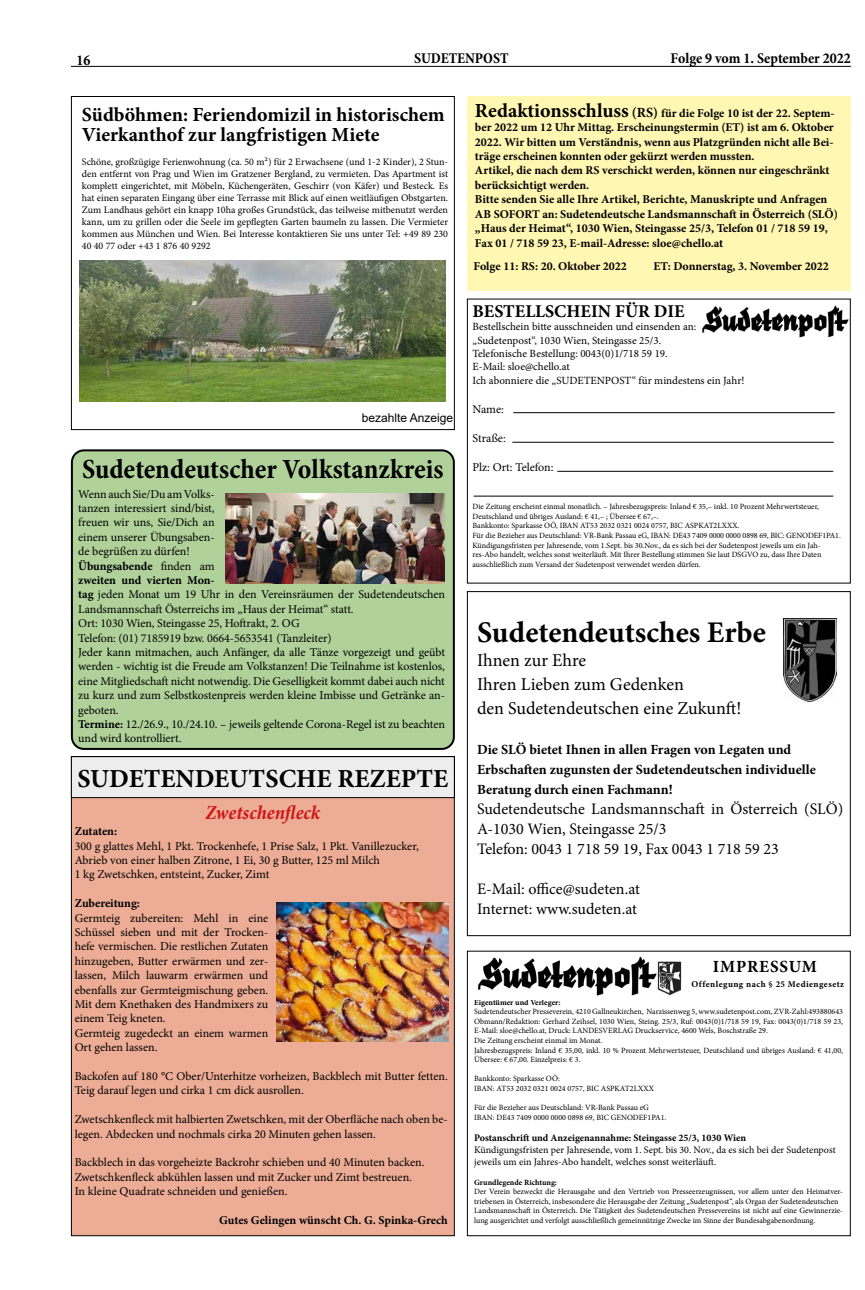
<style>
.page{position:relative;width:865px;height:1290px;background:#fff}
.page>*{position:absolute;margin:0;border:0;box-sizing:border-box;transform-origin:0 0}
.t1{font:700 30px "Minion Pro";color:#000}
.t2{font:700 condensed 28px "Minion Pro";color:#000}
.t3{font:700 26px "Minion Pro";color:#000}
.t4{font:700 20px/20px "Minion Pro";color:#000}
.t5{font:italic 700 condensed 20px "Minion Pro";color:#cd1719}
.t6{font:18px/24px "Minion Pro";color:#000}
.t7{font:700 18px "Minion Pro";color:#000}
.t8{font:700 17px "Minion Pro";letter-spacing:.05em;color:#000}
.t9{font:16px/20px "Minion Pro";color:#000}
.t10{font:700 condensed 15px "Minion Pro";color:#000}
.t11{font:700 14px/20px "Minion Pro";color:#000}
.t12{font:12px/14.4px "Minion Pro";letter-spacing:-.005em;color:#000}
.t13{font:700 12px/14.4px "Minion Pro";color:#000}
.t14{font:12px "Arial";color:#000}
.t15{font:11px/13.2px "Minion Pro";color:#000}
.t16{font:10px/12px "Minion Pro";color:#000}
.t17{font:700 10px "Minion Pro";color:#000}
.t18{font:700 9px "Minion Pro";letter-spacing:.05em;color:#000}
.t19{font:8px/9.6px "Minion Pro";color:#000}
.t20{font:700 8px "Minion Pro";color:#000}
.s1{font-size:20px}
.s2{font-size:14px}
.s3{font-weight:700}
</style>
<div class="page">
<hr style="left:71px;top:66px;width:779px;height:1px;background:#000">
<div style="left:467px;top:96px;width:383px;height:195px;background:#fff7b2"></div>
<div style="left:71px;top:756px;width:383px;height:479px;background:#ecac95"></div>
<div style="left:71px;top:756px;width:383px;height:41px;background:#ededed"></div>
<div style="left:71px;top:756px;width:384px;height:42px;border:1px solid #000"></div>
<div style="left:467px;top:950px;width:383px;height:286px;border:1px solid #000"></div>
<img style="left:477px;top:956px;width:204px;height:40px">
<div style="left:467px;top:591px;width:383px;height:345px;border:1px solid #000"></div>
<img style="left:783px;top:618px;width:54px;height:83px">
<div style="left:71px;top:96px;width:384px;height:334px;border:1px solid #000"></div>
<hr style="left:513px;top:412px;width:321px;height:1px;background:#000">
<hr style="left:512px;top:442px;width:321px;height:1px;background:#000">
<hr style="left:557px;top:471px;width:276px;height:1px;background:#000">
<hr style="left:473px;top:496px;width:360px;height:1px;background:#000">
<img style="left:702px;top:305px;width:146px;height:33px">
<div style="left:72px;top:450px;width:382px;height:299px;background:#b0d199;border-radius:12px"></div>
<div style="left:71px;top:449px;width:384px;height:301px;border:2px solid #000;border-radius:12px"></div>
<img style="left:226px;top:494px;width:219px;height:89px">
<img style="left:277px;top:902px;width:171px;height:139px">
<img style="left:80px;top:261px;width:366px;height:140px">
<p class="t10" style="left:77px;top:50px;width:15px">16</p>
<p class="t10" style="left:414px;top:48px;width:96px">SUDETENPOST</p>
<p class="t10" style="left:670px;top:47px;width:182px">Folge 9 vom 1. September 2022</p>
<p class="t13" style="left:475px;top:106px;width:364px"><span class="s1">Redaktionsschluss</span> <span class="s2">(RS)</span> für die Folge 10 ist der 22. Septem&shy;ber 2022 um 12 Uhr Mittag. Erscheinungstermin (ET) ist am 6. Oktober 2022. Wir bitten um Verständnis, wenn aus Platzgründen nicht alle Bei&shy;träge erscheinen konnten oder gekürzt werden mussten.<br>Artikel, die nach dem RS verschickt werden, können nur eingeschränkt berücksichtigt werden.<br>Bitte senden Sie alle Ihre Artikel, Berichte, Manuskripte und Anfragen AB SOFORT an: Sudetendeutsche Landsmannschaft in Österreich (SLÖ) „Haus der Heimat“, 1030 Wien, Steingasse 25/3, Telefon 01 / 718 59 19, Fax 01 / 718 59 23, E-mail-Adresse: sloe@chello.at</p>
<p class="t13" style="left:473px;top:258px;width:155px">Folge 11: RS: 20. Oktober 2022</p>
<p class="t13" style="left:653px;top:258px;width:177px">ET: Donnerstag, 3. November 2022</p>
<h3 class="t4" style="left:82px;top:104px;width:364px">Südböhmen: Feriendomizil in historischem<br>Vierkanthof zur langfristigen Miete</h3>
<p class="t16" style="left:82px;top:156px;width:368px;text-align:justify">Schöne, großzügige Ferienwohnung (ca. 50 m²) für 2 Erwachsene (und 1-2 Kinder), 2 Stun&shy;den entfernt von Prag und Wien im Gratzener Bergland, zu vermieten. Das Apartment ist komplett eingerichtet, mit Möbeln, Küchengeräten, Geschirr (von Käfer) und Besteck. Es hat einen separaten Eingang über eine Terrasse mit Blick auf einen weitläufigen Obstgarten.<br>Zum Landhaus gehört ein knapp 10ha großes Grundstück, das teilweise mitbenutzt werden kann, um zu grillen oder die Seele im gepflegten Garten baumeln zu lassen. Die Vermieter kommen aus München und Wien. Bei Interesse kontaktieren Sie uns unter Tel: +49 89 230<br>40 40 77 oder +43 1 876 40 9292</p>
<p class="t14" style="left:362px;top:410px;width:93px">bezahlte Anzeige</p>
<h2 class="t2" style="left:82px;top:450px;width:363px">Sudetendeutscher Volkstanzkreis</h2>
<p class="t12" style="left:78px;top:487px;width:368px">Wenn auch Sie/Du am Volks-<br>tanzen interessiert sind/bist,<br>freuen wir uns, Sie/Dich an<br>einem unserer Übungsaben-<br>de begrüßen zu dürfen!<br><span class="s3">Übungsabende</span> finden am<br><span class="s3">zweiten und vierten Mon-<br>tag</span> jeden Monat um 19 Uhr in den Vereinsräumen der Sudetendeutschen Landsmannschaft Österreichs im „Haus der Heimat“ statt.<br>Ort: 1030 Wien, Steingasse 25, Hoftrakt, 2. OG<br>Telefon: (01) 7185919 bzw. 0664-5653541 (Tanzleiter)<br>Jeder kann mitmachen, auch Anfänger, da alle Tänze vorgezeigt und geübt werden - wichtig ist die Freude am Volkstanzen! Die Teilnahme ist kostenlos, eine Mitgliedschaft nicht notwendig. Die Geselligkeit kommt dabei auch nicht zu kurz und zum Selbstkostenpreis werden kleine Imbisse und Getränke an&shy;geboten.<br><span class="s3">Termine:</span> 12./26.9., 10./24.10. – jeweils geltende Corona-Regel ist zu beachten und wird kontrolliert.</p>
<h3 class="t3" style="left:78px;top:760px;width:372px">SUDETENDEUTSCHE REZEPTE</h3>
<h3 class="t5" style="left:205px;top:798px;width:116px">Zwetschenfleck</h3>
<p class="t13" style="left:75px;top:824px;width:44px">Zutaten:</p>
<p class="t12" style="left:75px;top:838px;width:345px">300 g glattes Mehl, 1 Pkt. Trockenhefe, 1 Prise Salz, 1 Pkt. Vanillezucker,<br>Abrieb von einer halben Zitrone, 1 Ei, 30 g Butter, 125 ml Milch<br>1 kg Zwetschken, entsteint, Zucker, Zimt</p>
<p class="t13" style="left:75px;top:896px;width:67px">Zubereitung:</p>
<p class="t12" style="left:75px;top:910px;width:195px">Germteig zubereiten: Mehl in eine Schüssel sieben und mit der Trocken&shy;hefe vermischen. Die restlichen Zutaten hinzugeben, Butter erwärmen und zer&shy;lassen, Milch lauwarm erwärmen und ebenfalls zur Germteigmischung geben.<br>Mit dem Knethaken des Handmixers zu einem Teig kneten.<br>Germteig zugedeckt an einem warmen Ort gehen lassen.</p>
<p class="t12" style="left:75px;top:1069px;width:374px">Backofen auf 180 °C Ober/Unterhitze vorheizen, Backblech mit Butter fetten.<br>Teig darauf legen und cirka 1 cm dick ausrollen.</p>
<p class="t12" style="left:75px;top:1112px;width:374px">Zwetschkenfleck mit halbierten Zwetschken, mit der Oberfläche nach oben be&shy;legen. Abdecken und nochmals cirka 20 Minuten gehen lassen.</p>
<p class="t12" style="left:75px;top:1155px;width:351px">Backblech in das vorgeheizte Backrohr schieben und 40 Minuten backen.<br>Zwetschkenfleck abkühlen lassen und mit Zucker und Zimt bestreuen.<br>In kleine Quadrate schneiden und genießen.</p>
<p class="t13" style="left:219px;top:1213px;width:230px">Gutes Gelingen wünscht Ch. G. Spinka-Grech</p>
<h3 class="t7" style="left:472px;top:299px;width:214px">BESTELLSCHEIN FÜR DIE</h3>
<p class="t15" style="left:472px;top:320px;width:225px">Bestellschein bitte ausschneiden und einsenden an: „Sudetenpost“, 1030 Wien, Steingasse 25/3.<br>Telefonische Bestellung: 0043(0)1/718 59 19.<br>E-Mail: sloe@chello.at</p>
<p class="t15" style="left:472px;top:374px;width:273px">Ich abonniere die „SUDETENPOST“ für mindestens ein Jahr!</p>
<p class="t12" style="left:472px;top:402px;width:33px">Name:</p>
<p class="t12" style="left:472px;top:431px;width:35px">Straße:</p>
<p class="t12" style="left:472px;top:460px;width:83px">Plz: Ort: Telefon:</p>
<p class="t19" style="left:472px;top:502px;width:370px">Die Zeitung erscheint einmal monatlich. – Jahresbezugspreis: Inland € 35,– inkl. 10 Prozent Mehrwertsteuer, Deutschland und übriges Ausland: € 41,– ; Übersee € 67,–.<br>Bankkonto: Sparkasse OÖ, IBAN AT53 2032 0321 0024 0757, BIC ASPKAT2LXXX.<br>Für die Bezieher aus Deutschland: VR-Bank Passau eG, IBAN: DE43 7409 0000 0000 0898 69, BIC: GENODEF1PA1.<br>Kündigungsfristen per Jahresende, vom 1.Sept. bis 30.Nov., da es sich bei der Sudetenpost jeweils um ein Jah&shy;res-Abo handelt, welches sonst weiterläuft. Mit Ihrer Bestellung stimmen Sie laut DSGVO zu, dass Ihre Daten ausschließlich zum Versand der Sudetenpost verwendet werden dürfen.</p>
<h1 class="t1" style="left:477px;top:611px;width:290px">Sudetendeutsches Erbe</h1>
<h3 class="t6" style="left:477px;top:648px;width:266px">Ihnen zur Ehre<br>Ihren Lieben zum Gedenken<br>den Sudetendeutschen eine Zukunft!</h3>
<p class="t11" style="left:477px;top:739px;width:340px">Die SLÖ bietet Ihnen in allen Fragen von Legaten und<br>Erbschaften zugunsten der Sudetendeutschen individuelle<br>Beratung durch einen Fachmann!</p>
<h3 class="t9" style="left:477px;top:799px;width:367px">Sudetendeutsche Landsmannschaft in Österreich (SLÖ)<br>A-1030 Wien, Steingasse 25/3<br>Telefon: 0043 1 718 59 19, Fax 0043 1 718 59 23</h3>
<h3 class="t9" style="left:477px;top:879px;width:164px">E-Mail: office@sudeten.at<br>Internet: www.sudeten.at</h3>
<h3 class="t8" style="left:713px;top:954px;width:105px">IMPRESSUM</h3>
<p class="t18" style="left:691px;top:978px;width:154px">Offenlegung nach § 25 Mediengesetz</p>
<p class="t20" style="left:474px;top:996px;width:88px">Eigentümer und Verleger:</p>
<p class="t19" style="left:474px;top:1007px;width:370px">Sudetendeutscher Presseverein, 4210 Gallneukirchen, Narzissenweg 5, www.sudetenpost.com, ZVR-Zahl:493880643<br>Obmann/Redaktion: Gerhard Zeihsel, 1030 Wien, Steing. 25/3, Ruf: 0043(0)1/718 59 19, Fax: 0043(0)1/718 59 23, E-Mail: sloe@chello.at, Druck: LANDESVERLAG Druckservice, 4600 Wels, Boschstraße 29.<br>Die Zeitung erscheint einmal im Monat.<br>Jahresbezugspreis: Inland € 35,00, inkl. 10 % Prozent Mehrwertsteuer, Deutschland und übriges Ausland: € 41,00, Übersee: € 67,00. Einzelpreis: € 3.</p>
<p class="t19" style="left:474px;top:1074px;width:181px">Bankkonto: Sparkasse OÖ:<br>IBAN: AT53 2032 0321 0024 0757, BIC ASPKAT2LXXX</p>
<p class="t19" style="left:474px;top:1103px;width:194px">Für die Bezieher aus Deutschland: VR-Bank Passau eG<br>IBAN: DE43 7409 0000 0000 0898 69, BIC GENODEF1PA1.</p>
<p class="t17" style="left:474px;top:1131px;width:273px">Postanschrift und Anzeigenannahme: Steingasse 25/3, 1030 Wien</p>
<p class="t16" style="left:474px;top:1144px;width:363px">Kündigungsfristen per Jahresende, vom 1. Sept. bis 30. Nov., da es sich bei der Sudetenpost jeweils um ein Jahres-Abo handelt, welches sonst weiterläuft.</p>
<p class="t20" style="left:474px;top:1176px;width:84px">Grundlegende Richtung:</p>
<p class="t19" style="left:474px;top:1187px;width:370px">Der Verein bezweckt die Herausgabe und den Vertrieb von Presseerzeugnissen, vor allem unter den Heimatver&shy;triebenen in Österreich, insbesondere die Herausgabe der Zeitung „Sudetenpost“, als Organ der Sudetendeutschen Landsmannschaft in Österreich. Die Tätigkeit des Sudetendeutschen Pressevereins ist nicht auf eine Gewinnerzie&shy;lung ausgerichtet und verfolgt ausschließlich gemeinnützige Zwecke im Sinne der Bundesabgabenordnung.</p>
</div>
